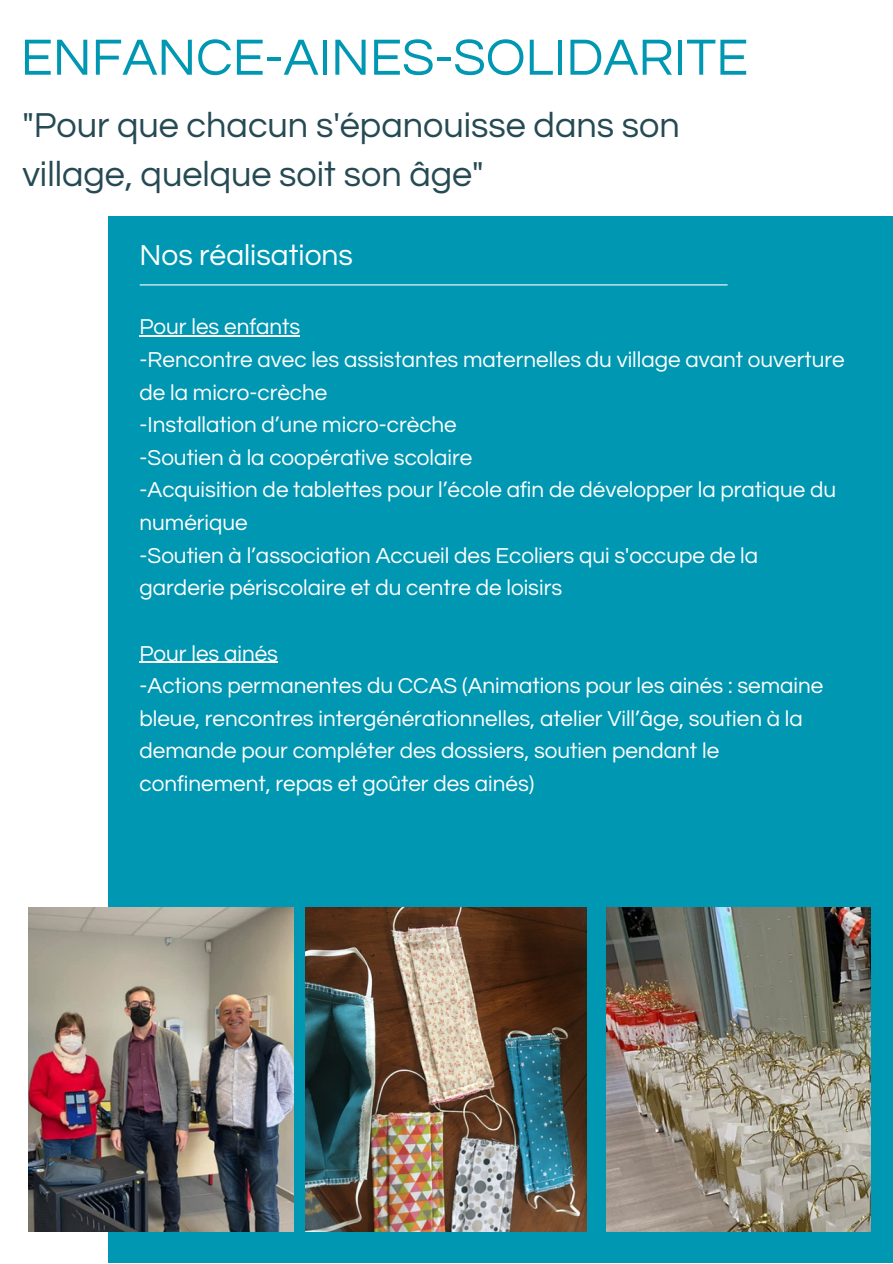
<style>
.page{position:relative;width:893px;height:1264px;background:#fff}
.page>*{position:absolute;margin:0;border:0;box-sizing:border-box;transform-origin:0 0}
.t1{font:52.8px "Questrial";color:#0097b2}
.t2{font:36px/49.5px "Questrial";color:#264a54}
.t3{font:30px "Questrial";color:#fff}
.t4{font:22.35px/32.5px "Questrial";color:#fff}
</style>
<div class="page">
<div style="left:108px;top:216px;width:784px;height:1046px;background:#0097b2"></div>
<hr style="left:140px;top:284px;width:587px;height:1px;background:#fff">
<img style="left:28px;top:907px;width:266px;height:324px">
<img style="left:305px;top:907px;width:281px;height:324px">
<img style="left:606px;top:907px;width:264px;height:324px">
<hr style="left:139px;top:335px;width:161px;height:1px;background:#fff">
<hr style="left:139px;top:661px;width:139px;height:1px;background:#fff">
<p class="t1" style="left:21px;top:31px;width:729px">ENFANCE-AINES-SOLIDARITE</p>
<p class="t2" style="left:22px;top:101px;width:659px">"Pour que chacun s'épanouisse dans son village, quelque soit son âge"</p>
<p class="t3" style="left:139px;top:241px;width:215px">Nos réalisations</p>
<p class="t4" style="left:139px;top:311px;width:162px">Pour les enfants</p>
<p class="t4" style="left:139px;top:344px;width:706px">-Rencontre avec les assistantes maternelles du village avant ouverture de la micro-crèche</p>
<p class="t4" style="left:139px;top:409px;width:318px">-Installation d’une micro-crèche</p>
<p class="t4" style="left:139px;top:442px;width:334px">-Soutien à la coopérative scolaire</p>
<p class="t4" style="left:139px;top:474px;width:698px">-Acquisition de tablettes pour l’école afin de développer la pratique du numérique</p>
<p class="t4" style="left:139px;top:539px;width:620px">-Soutien à l’association Accueil des Ecoliers qui s'occupe de la garderie périscolaire et du centre de loisirs</p>
<p class="t4" style="left:139px;top:637px;width:140px">Pour les ainés</p>
<p class="t4" style="left:139px;top:670px;width:685px">-Actions permanentes du CCAS (Animations pour les ainés : semaine bleue, rencontres intergénérationnelles, atelier Vill’âge, soutien à la demande pour compléter des dossiers, soutien pendant le confinement, repas et goûter des ainés)</p>
</div>
